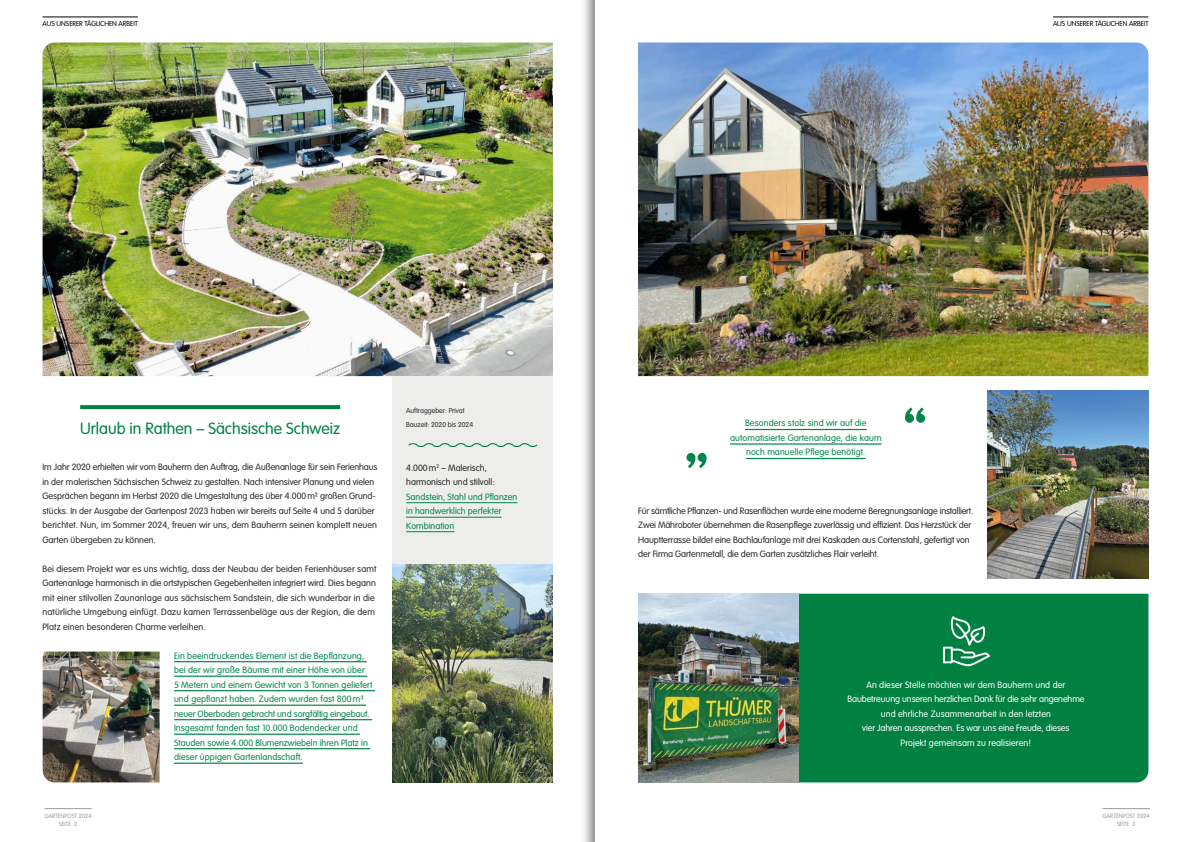
<style>
.page{position:relative;width:1191px;height:842px;background:#fff}
.page>*{position:absolute;margin:0;border:0;box-sizing:border-box;transform-origin:0 0}
.Absatzformat_3{font:700 60px "TT Commons";color:#008649}
.headline_absatzlinie_oben{font:300 16px "VAG Rounded Std";color:#008142}
.fließtext_schwarz{font:300 9px/14.5px "VAG Rounded Std";letter-spacing:-.005em;color:#272727}
.fließtext_gruen_unterstreichung{font:300 9px/14.5px "VAG Rounded Std";letter-spacing:.01em;color:#008649}
.fließtext_schwarz-2{font:300 9px/14.5px "VAG Rounded Std";letter-spacing:.01em;color:#fff;text-align:center}
.fließtext_schwarz-3{font:300 9px/14.5px "VAG Rounded Std";letter-spacing:-.01em;color:#fff;text-align:center}
.fließtext_schwarz-4{font:300 9px/14.5px "VAG Rounded Std";color:#008649}
.fließtext_schwarz-5{font:300 7px "VAG Rounded Std";color:#272727}
.ueberschriften_klein_links{font:300 7px "VAG Rounded Std";color:#000}
.ueberschriften_klein_rechts{font:300 7px "VAG Rounded Std";color:#000}
.t1{font:300 6px/8px "VAG Rounded Std";color:#9c9c9c;text-align:center}
</style>
<div class="page">
<div style="left:580px;top:0;width:611px;height:842px;background:#000;opacity:.47"></div>
<div style="left:595px;top:0;width:596px;height:842px;background:#fff"></div>
<hr style="left:44px;top:808px;width:48px;height:1px;background:#9c9c9c">
<hr style="left:1102px;top:808px;width:47px;height:1px;background:#9c9c9c">
<hr style="left:43px;top:16px;width:95px;height:1px;background:#000">
<img style="left:43px;top:43px;width:510px;height:333px">
<svg style="left:80px;top:405px;width:260px;height:4px"></svg>
<div style="left:392px;top:376px;width:161px;height:189px;background:#ededec"></div>
<hr style="left:406px;top:502px;width:111px;height:1px;background:#008649">
<hr style="left:406px;top:517px;width:95px;height:1px;background:#008649">
<hr style="left:406px;top:531px;width:48px;height:1px;background:#008649">
<img style="left:392px;top:565px;width:161px;height:217px">
<hr style="left:174px;top:661px;width:193px;height:1px;background:#008649">
<hr style="left:174px;top:676px;width:193px;height:1px;background:#008649">
<hr style="left:174px;top:690px;width:201px;height:1px;background:#008649">
<hr style="left:174px;top:705px;width:192px;height:1px;background:#008649">
<hr style="left:174px;top:719px;width:198px;height:1px;background:#008649">
<hr style="left:174px;top:734px;width:186px;height:1px;background:#008649">
<hr style="left:174px;top:748px;width:196px;height:1px;background:#008649">
<hr style="left:174px;top:763px;width:129px;height:1px;background:#008649">
<svg style="left:408px;top:443px;width:130px;height:5px"></svg>
<img style="left:43px;top:651px;width:117px;height:131px">
<hr style="left:745px;top:429px;width:121px;height:1px;background:#008649">
<hr style="left:730px;top:443px;width:151px;height:2px;background:#008649">
<hr style="left:746px;top:458px;width:119px;height:1px;background:#008649">
<hr style="left:1053px;top:16px;width:95px;height:1px;background:#000">
<img style="left:638px;top:43px;width:510px;height:333px">
<img style="left:987px;top:391px;width:161px;height:188px">
<div style="left:799px;top:594px;width:349px;height:188px;background:#008142"></div>
<svg style="left:943px;top:616px;width:46px;height:50px;background:#3b9e6e"></svg>
<img style="left:638px;top:594px;width:161px;height:188px">
<p class="ueberschriften_klein_links" style="left:43px;top:19px;width:97px">AUS UNSERER TÄGLICHEN ARBEIT</p>
<p class="ueberschriften_klein_rechts" style="left:1053px;top:19px;width:97px">AUS UNSERER TÄGLICHEN ARBEIT</p>
<p class="headline_absatzlinie_oben" style="left:80px;top:419px;width:261px">Urlaub in Rathen – Sächsische Schweiz</p>
<p class="fließtext_schwarz" style="left:43px;top:460px;width:336px">Im Jahr 2020 erhielten wir vom Bauherrn den Auftrag, die Außenanlage für sein Ferienhaus in der malerischen Sächsischen Schweiz zu gestalten. Nach intensiver Planung und vielen</p>
<p class="fließtext_schwarz" style="left:43px;top:489px;width:335px">Gesprächen begann im Herbst 2020 die Umgestaltung des über 4.000m² großen Grund-</p>
<p class="fließtext_schwarz" style="left:43px;top:504px;width:336px">stücks. In der Ausgabe der Gartenpost 2023 haben wir bereits auf Seite 4 und 5 darüber berichtet. Nun, im Sommer 2024, freuen wir uns, dem Bauherrn seinen komplett neuen<br>Garten übergeben zu können.</p>
<p class="fließtext_schwarz" style="left:43px;top:562px;width:335px">Bei diesem Projekt war es uns wichtig, dass der Neubau der beiden Ferienhäuser samt Gartenanlage harmonisch in die ortstypischen Gegebenheiten integriert wird. Dies begann mit einer stilvollen Zaunanlage aus sächsischem Sandstein, die sich wunderbar in die natürliche Umgebung einfügt. Dazu kamen Terrassenbeläge aus der Region, die dem Platz einen besonderen Charme verleihen.</p>
<p class="fließtext_gruen_unterstreichung" style="left:174px;top:648px;width:200px">Ein beeindruckendes Element ist die Bepflanzung, bei der wir große Bäume mit einer Höhe von über<br>5 Metern und einem Gewicht von 3 Tonnen geliefert und gepflanzt haben. Zudem wurden fast 800 m³ neuer Oberboden gebracht und sorgfältig eingebaut.<br>Insgesamt fanden fast 10.000 Bodendecker und Stauden sowie 4.000 Blumenzwiebeln ihren Platz in dieser üppigen Gartenlandschaft.</p>
<p class="fließtext_schwarz-5" style="left:406px;top:406px;width:60px">Auftraggeber: Privat</p>
<p class="fließtext_schwarz-5" style="left:406px;top:421px;width:68px">Bauzeit: 2020 bis 2024</p>
<p class="fließtext_schwarz" style="left:406px;top:461px;width:82px">4.000m<sup>2</sup> – Malerisch,</p>
<p class="fließtext_schwarz" style="left:406px;top:475px;width:90px">harmonisch und stilvoll:</p>
<p class="fließtext_schwarz-4" style="left:406px;top:490px;width:113px">Sandstein, Stahl und Pflanzen in handwerklich perfekter</p>
<p class="fließtext_schwarz-4" style="left:406px;top:519px;width:50px">Kombination</p>
<p class="Absatzformat_3" style="left:684px;top:410px;width:25px">„</p>
<p class="fließtext_gruen_unterstreichung" style="left:730px;top:416px;width:153px;text-align:center">Besonders stolz sind wir auf die automatisierte Gartenanlage, die kaum noch manuelle Pflege benötigt.</p>
<p class="Absatzformat_3" style="left:903px;top:395px;width:25px">“</p>
<p class="fließtext_schwarz" style="left:638px;top:503px;width:336px">Für sämtliche Pflanzen- und Rasenflächen wurde eine moderne Beregnungsanlage installiert.<br>Zwei Mähroboter übernehmen die Rasenpflege zuverlässig und effizient. Das Herzstück der Hauptterrasse bildet eine Bachlaufanlage mit drei Kaskaden aus Cortenstahl, gefertigt von der Firma Gartenmetall, die dem Garten zusätzliches Flair verleiht.</p>
<p class="fließtext_schwarz-3" style="left:847px;top:678px;width:239px">An dieser Stelle möchten wir dem Bauherrn und der<br>Baubetreuung unseren herzlichen Dank für die sehr angenehme</p>
<p class="fließtext_schwarz-2" style="left:862px;top:707px;width:209px">und ehrliche Zusammenarbeit in den letzten<br>vier Jahren aussprechen. Es war uns eine Freude, dieses<br>Projekt gemeinsam zu realisieren!</p>
<p class="t1" style="left:44px;top:812px;width:49px">GARTENPOST 2024<br>SEITE 2</p>
<p class="t1" style="left:1102px;top:812px;width:49px">GARTENPOST 2024<br>SEITE 3</p>
</div>
